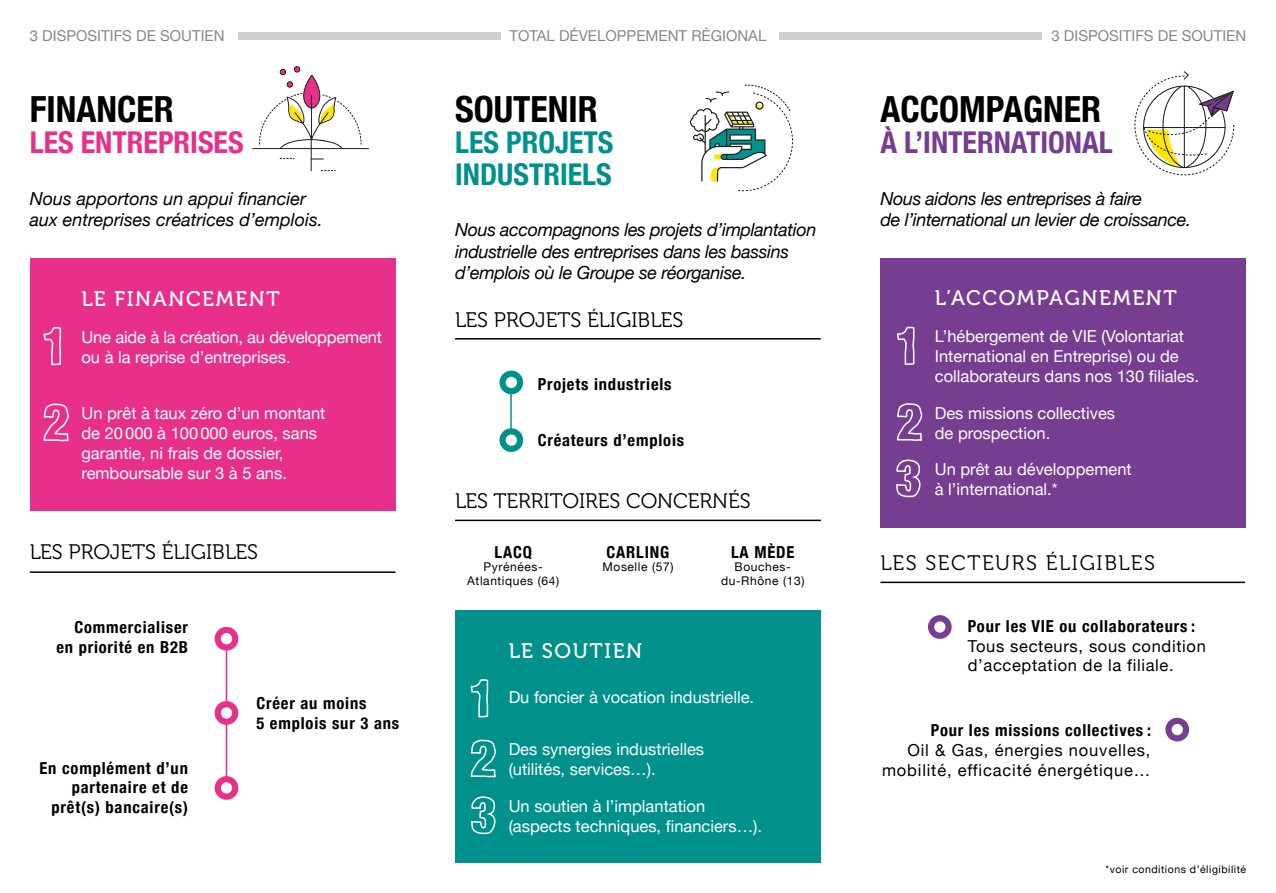
<style>
.page{position:relative;width:1276px;height:893px;background:#fff}
.page>*{position:absolute;margin:0;border:0;box-sizing:border-box;transform-origin:0 0}
.t1{font:700 condensed 36px "Helvetica Neue";color:#000}
.t2{font:700 condensed 30px/31.5px "Helvetica Neue";color:#00918c}
.t3{font:700 condensed 30px "Helvetica Neue";color:#763d90}
.t4{font:700 condensed 30px "Helvetica Neue";color:#e8308a}
.t5{font:21px "Museo 300";color:#000}
.t6{font:21px "Museo 500";letter-spacing:.075em;color:#fff}
.t7{font:21px "Museo 300";letter-spacing:.075em;color:#000}
.t8{font:italic 18px/21.6px "Helvetica Neue";letter-spacing:-.02em;color:#000}
.t9{font:italic 18px/21.6px "Helvetica Neue";color:#000}
.t10{font:16.5px/19.8px "Helvetica Neue";color:#fff}
.t11{font:700 condensed 16.5px/19.8px "Helvetica Neue";letter-spacing:.05em;color:#000;text-align:right}
.t12{font:16.5px/19.8px "Helvetica Neue";letter-spacing:.045em;color:#000}
.t13{font:15px "Helvetica Neue";color:#878787}
.t14{font:12px/13.5px "Helvetica Neue";letter-spacing:.05em;color:#000;text-align:center}
.t15{font:10.5px "Helvetica Neue";letter-spacing:.05em;color:#000}
</style>
<div class="page">
<hr style="left:226px;top:639px;width:1px;height:151px;background:#e8308a">
<hr style="left:510px;top:381px;width:2px;height:58px;background:#00918c">
<div style="left:30px;top:258px;width:365px;height:253px;background:#e8308a"></div>
<div style="left:455px;top:610px;width:366px;height:253px;background:#00918c"></div>
<div style="left:238px;top:33px;width:262px;height:7px;background:#cfcfcf"></div>
<div style="left:779px;top:33px;width:263px;height:7px;background:#cfcfcf"></div>
<hr style="left:30px;top:571px;width:365px;height:2px;background:#000">
<hr style="left:455px;top:338px;width:366px;height:2px;background:#000">
<hr style="left:455px;top:520px;width:366px;height:1px;background:#000">
<hr style="left:880px;top:582px;width:365px;height:1px;background:#000">
<svg style="left:43px;top:327px;width:19px;height:39px"></svg>
<svg style="left:470px;top:679px;width:19px;height:39px"></svg>
<svg style="left:43px;top:403px;width:26px;height:39px"></svg>
<div style="left:215px;top:701px;width:23px;height:24px;background:#e8308a;border-radius:12px"></div>
<div style="left:221px;top:707px;width:11px;height:12px;background:#fff;border-radius:50%"></div>
<div style="left:499px;top:428px;width:24px;height:24px;background:#00918c;border-radius:12px"></div>
<div style="left:506px;top:434px;width:11px;height:12px;background:#fff;border-radius:50%"></div>
<div style="left:215px;top:627px;width:23px;height:24px;background:#e8308a;border-radius:12px"></div>
<div style="left:221px;top:633px;width:11px;height:11px;background:#fff;border-radius:50%"></div>
<div style="left:499px;top:371px;width:24px;height:23px;background:#00918c;border-radius:12px"></div>
<div style="left:506px;top:377px;width:11px;height:11px;background:#fff;border-radius:50%"></div>
<div style="left:215px;top:776px;width:23px;height:24px;background:#e8308a;border-radius:12px"></div>
<div style="left:221px;top:782px;width:11px;height:11px;background:#fff;border-radius:50%"></div>
<div style="left:880px;top:258px;width:366px;height:270px;background:#763d90"></div>
<svg style="left:897px;top:326px;width:18px;height:39px"></svg>
<div style="left:928px;top:615px;width:23px;height:24px;background:#763d90;border-radius:12px"></div>
<div style="left:934px;top:621px;width:11px;height:12px;background:#fff;border-radius:50%"></div>
<div style="left:1165px;top:718px;width:24px;height:23px;background:#763d90;border-radius:12px"></div>
<div style="left:1171px;top:724px;width:12px;height:11px;background:#fff;border-radius:50%"></div>
<svg style="left:252px;top:66px;width:117px;height:105px"></svg>
<svg style="left:690px;top:85px;width:103px;height:106px"></svg>
<svg style="left:1134px;top:71px;width:100px;height:104px"></svg>
<svg style="left:470px;top:739px;width:26px;height:96px"></svg>
<svg style="left:896px;top:403px;width:27px;height:95px"></svg>
<p class="t13" style="left:30px;top:25px;width:196px">3 DISPOSITIFS DE SOUTIEN</p>
<p class="t13" style="left:509px;top:25px;width:258px">TOTAL DÉVELOPPEMENT RÉGIONAL</p>
<p class="t13" style="left:1051px;top:25px;width:196px">3 DISPOSITIFS DE SOUTIEN</p>
<h1 class="t1" style="left:30px;top:79px;width:145px">FINANCER</h1>
<h2 class="t4" style="left:30px;top:118px;width:215px">LES ENTREPRISES</h2>
<p class="t9" style="left:30px;top:188px;width:295px">Nous apportons un appui financier aux entreprises créatrices d’emplois.</p>
<p class="t6" style="left:81px;top:287px;width:200px">LE FINANCEMENT</p>
<p class="t10" style="left:81px;top:328px;width:302px">Une aide à la création, au développement ou à la reprise d’entreprises.</p>
<p class="t10" style="left:81px;top:404px;width:245px">Un prêt à taux zéro d’un montant de 20000 à 100000 euros, sans garantie, ni frais de dossier, remboursable sur 3 à 5 ans.</p>
<p class="t5" style="left:30px;top:541px;width:230px">LES PROJETS ÉLIGIBLES</p>
<p class="t11" style="left:56px;top:616px;width:133px">Commercialiser en priorité en B2B</p>
<p class="t11" style="left:40px;top:757px;width:150px">En complément d’un partenaire et de prêt(s) bancaire(s)</p>
<p class="t11" style="left:256px;top:692px;width:144px;text-align:left">Créer au moins<br>5 emplois sur 3 ans</p>
<h1 class="t1" style="left:455px;top:79px;width:144px">SOUTENIR</h1>
<h2 class="t2" style="left:455px;top:125px;width:160px">LES PROJETS<br>INDUSTRIELS</h2>
<p class="t8" style="left:455px;top:220px;width:363px">Nous accompagnons les projets d’implantation industrielle des entreprises dans les bassins d’emplois où le Groupe se réorganise.</p>
<p class="t5" style="left:455px;top:308px;width:230px">LES PROJETS ÉLIGIBLES</p>
<p class="t11" style="left:538px;top:373px;width:135px">Projets industriels</p>
<p class="t11" style="left:538px;top:429px;width:148px">Créateurs d’emplois</p>
<p class="t5" style="left:455px;top:489px;width:297px">LES TERRITOIRES CONCERNÉS</p>
<p class="t11" style="left:494px;top:541px;width:39px">LACQ</p>
<p class="t14" style="left:467px;top:561px;width:93px">Pyrénées-<br>Atlantiques (64)</p>
<p class="t11" style="left:606px;top:541px;width:64px">CARLING</p>
<p class="t14" style="left:602px;top:561px;width:73px">Moselle (57)</p>
<p class="t6" style="left:509px;top:639px;width:135px">LE SOUTIEN</p>
<p class="t11" style="left:731px;top:541px;width:65px">LA MÈDE</p>
<p class="t14" style="left:721px;top:561px;width:85px">Bouches&shy;du-Rhône (13)</p>
<p class="t10" style="left:509px;top:689px;width:247px">Du foncier à vocation industrielle.</p>
<p class="t10" style="left:509px;top:740px;width:197px">Des synergies industrielles (utilités, services…).</p>
<p class="t10" style="left:509px;top:797px;width:255px">Un soutien à l’implantation (aspects techniques, financiers…).</p>
<h1 class="t1" style="left:880px;top:79px;width:222px">ACCOMPAGNER</h1>
<h2 class="t3" style="left:880px;top:118px;width:234px">À L’INTERNATIONAL</h2>
<p class="t8" style="left:880px;top:188px;width:312px">Nous aidons les entreprises à faire<br>de l’international un levier de croissance.</p>
<p class="t6" style="left:935px;top:287px;width:243px">L’ACCOMPAGNEMENT</p>
<p class="t10" style="left:935px;top:328px;width:266px">L’hébergement de VIE (Volontariat<br>International en Entreprise) ou de collaborateurs dans nos 130 filiales.</p>
<p class="t10" style="left:935px;top:404px;width:182px">Des missions collectives de prospection.</p>
<p class="t10" style="left:935px;top:460px;width:198px">Un prêt au développement à l’international.*</p>
<p class="t7" style="left:880px;top:551px;width:276px">LES SECTEURS ÉLIGIBLES</p>
<p class="t11" style="left:968px;top:615px;width:229px">Pour les VIE ou collaborateurs :</p>
<p class="t12" style="left:968px;top:637px;width:239px">Tous secteurs, sous condition d’acceptation de la filiale.</p>
<p class="t11" style="left:931px;top:719px;width:221px">Pour les missions collectives :</p>
<p class="t12" style="left:882px;top:741px;width:270px;text-align:right">Oil &amp; Gas, énergies nouvelles, mobilité, efficacité énergétique…</p>
<p class="t15" style="left:1105px;top:862px;width:142px">*voir conditions d’éligibilité</p>
</div>
